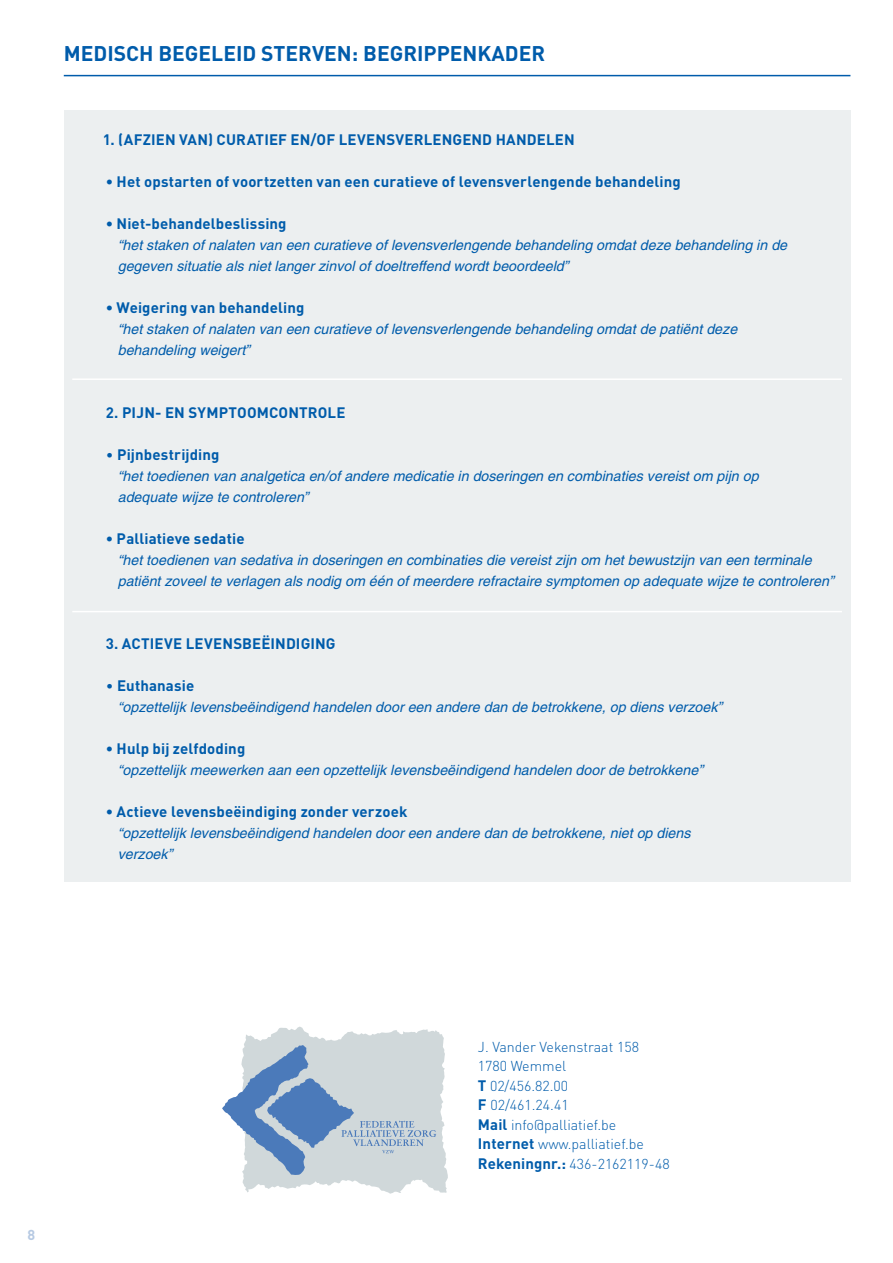
<style>
.page{position:relative;width:893px;height:1263px;background:#fff}
.page>*{position:absolute;margin:0;border:0;box-sizing:border-box;transform-origin:0 0}
.t1{font:700 21px "DIN";color:#005cab}
.t2{font:700 15px "DIN";letter-spacing:.01em;color:#005cab}
.t3{font:italic 14.25px/21px "Helvetica";color:#005cab}
.t4{font:300 14.25px/19.5px "DIN";color:#005cab}
.s1{font-weight:300;font-size:14.25px}
.s2{font-weight:700;font-size:15px}
</style>
<div class="page">
<div style="left:65px;top:111px;width:786px;height:771px;background:#eceff0"></div>
<svg style="left:222px;top:1026px;width:226px;height:168px"></svg>
<hr style="left:72px;top:611px;width:770px;height:1px;background:#fff">
<hr style="left:64px;top:75px;width:786px;height:1px;background:#005cab">
<hr style="left:72px;top:378px;width:770px;height:2px;background:#fff">
<h1 class="t1" style="left:64px;top:39px;width:15px">MED</h1>
<h1 class="t1" style="left:107px;top:39px;width:20px">ISCH</h1>
<h1 class="t1" style="left:158px;top:39px;width:14px">BEGELE</h1>
<h1 class="t1" style="left:236px;top:39px;width:39px">ID STERVEN</h1>
<h1 class="t1" style="left:352px;top:39px;width:26px">: BEGR</h1>
<h1 class="t1" style="left:417px;top:39px;width:102px">IPPEN KADER</h1>
<p class="t2" style="left:103px;top:129px;width:473px">1. (AFZIEN VAN) CURATIEF EN/OF LEVENSVERLENGEND HANDELEN</p>
<p class="t2" style="left:106px;top:171px;width:576px">• Het opstarten of voortzetten van een curatieve of levensverlengende behandeling</p>
<p class="t2" style="left:106px;top:213px;width:182px">• Niet-behandelbeslissing</p>
<p class="t3" style="left:118px;top:234px;width:671px">“het staken of nalaten van een curatieve of levensverlengende behandeling omdat deze behandeling in de gegeven situatie als niet langer zinvol of doeltreffend wordt beoordeeld”</p>
<p class="t2" style="left:106px;top:297px;width:200px">• Weigering van behandeling</p>
<p class="t3" style="left:118px;top:318px;width:621px">“het staken of nalaten van een curatieve of levensverlengende behandeling omdat de patiënt deze behandeling weigert”</p>
<p class="t2" style="left:106px;top:402px;width:241px">2. PIJN- EN SYMPTOOMCONTROLE</p>
<p class="t2" style="left:106px;top:444px;width:115px"><span class="s1">•</span> Pijnbestrijding</p>
<p class="t3" style="left:118px;top:465px;width:642px">“het toedienen van analgetica en/of andere medicatie in doseringen en combinaties vereist om pijn op adequate wijze te controleren”</p>
<p class="t2" style="left:106px;top:528px;width:140px">• Palliatieve sedatie</p>
<p class="t3" style="left:118px;top:549px;width:717px">“het toedienen van sedativa in doseringen en combinaties die vereist zijn om het bewustzijn van een terminale patiënt zoveel te verlagen als nodig om één of meerdere refractaire symptomen op adequate wijze te controleren”</p>
<p class="t2" style="left:106px;top:633px;width:231px">3. ACTIEVE LEVENSBEËINDIGING</p>
<p class="t2" style="left:106px;top:675px;width:90px"><span class="s1">•</span> Euthanasie</p>
<p class="t3" style="left:118px;top:696px;width:606px">“opzettelijk levensbeëindigend handelen door een andere dan de betrokkene, op diens verzoek”</p>
<p class="t2" style="left:106px;top:738px;width:141px">• Hulp bij zelfdoding</p>
<p class="t3" style="left:118px;top:759px;width:587px">“opzettelijk meewerken aan een opzettelijk levensbeëindigend handelen door de betrokkene”</p>
<p class="t2" style="left:106px;top:801px;width:303px">• Actieve levensbeëindiging zonder verzoek</p>
<p class="t3" style="left:118px;top:822px;width:574px">“opzettelijk levensbeëindigend handelen door een andere dan de betrokkene, niet op diens verzoek”</p>
<p class="t4" style="left:478px;top:1037px;width:193px">J. Vander Vekenstraat 158<br>1780 Wemmel<br><span class="s2">T</span> 02/456.82.00<br><span class="s2">F</span> 02/461.24.41<br><span class="s2">Mail</span> info@palliatief.be<br><span class="s2">Internet</span> www.palliatief.be<br><span class="s2">Rekeningnr.:</span> 436-2162119-48</p>
</div>
